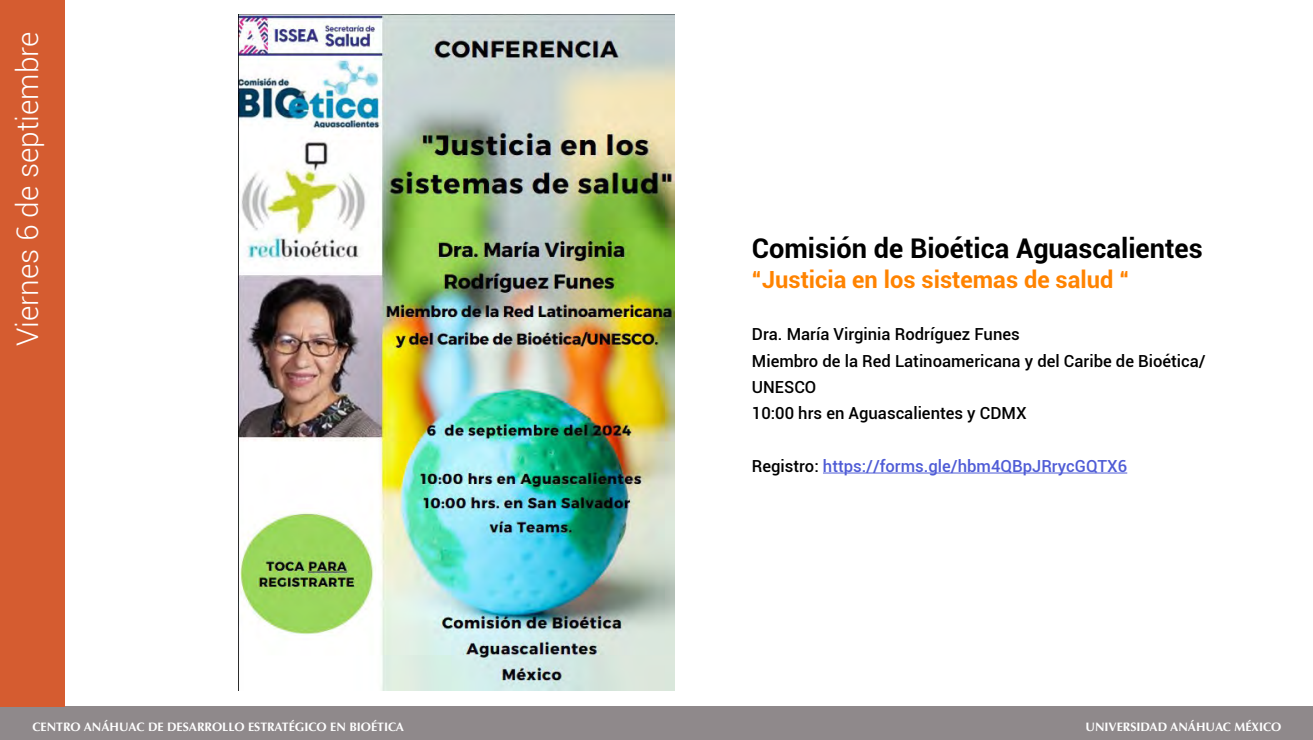
<style>
.page{position:relative;width:1313px;height:740px;background:#fff}
.page>*{position:absolute;margin:0;border:0;box-sizing:border-box;transform-origin:0 0}
.t1{font:300 29.75px "Roboto";color:#fff}
.t2{font:700 27.12px "Roboto";color:#000}
.t3{font:700 23.62px "Roboto";color:#ff8300}
.t4{font:500 16.62px/26.2px "Roboto";color:#000}
.t5{font:500 16.62px "Roboto";color:#4f5cd6}
.t6{font:700 12.25px "Optima";color:#fff}
.s1{color:#000}
</style>
<div class="page">
<div style="left:0;top:706px;width:1312px;height:33px;background:#8f898b"></div>
<div style="left:0;top:0;width:65px;height:706px;background:#d55c30"></div>
<img style="left:238px;top:14px;width:437px;height:676px">
<hr style="left:823px;top:472px;width:304px;height:1px;background:#4f5cd6">
<h1 class="t1" style="left:7px;top:346px;width:316px;rotate:-90deg">Viernes 6 de septiembre</h1>
<h2 class="t2" style="left:752px;top:229px;width:452px">Comisión de Bioética Aguascalientes</h2>
<h3 class="t3" style="left:752px;top:263px;width:379px">“Justicia en los sistemas de salud “</h3>
<p class="t4" style="left:752px;top:320px;width:455px">Dra. María Virginia Rodríguez Funes<br>Miembro de la Red Latinoamericana y del Caribe de Bioética/ UNESCO<br>10:00 hrs en Aguascalientes y CDMX</p>
<p class="t5" style="left:752px;top:454px;width:377px"><span class="s1">Registro:</span> https://forms.gle/hbm4QBpJRrycGQTX6</p>
<p class="t6" style="left:32px;top:719px;width:373px">CENTRO ANÁHUAC DE DESARROLLO ESTRATÉGICO EN BIOÉTICA</p>
<p class="t6" style="left:1085px;top:719px;width:197px">UNIVERSIDAD ANÁHUAC MÉXICO</p>
</div>
